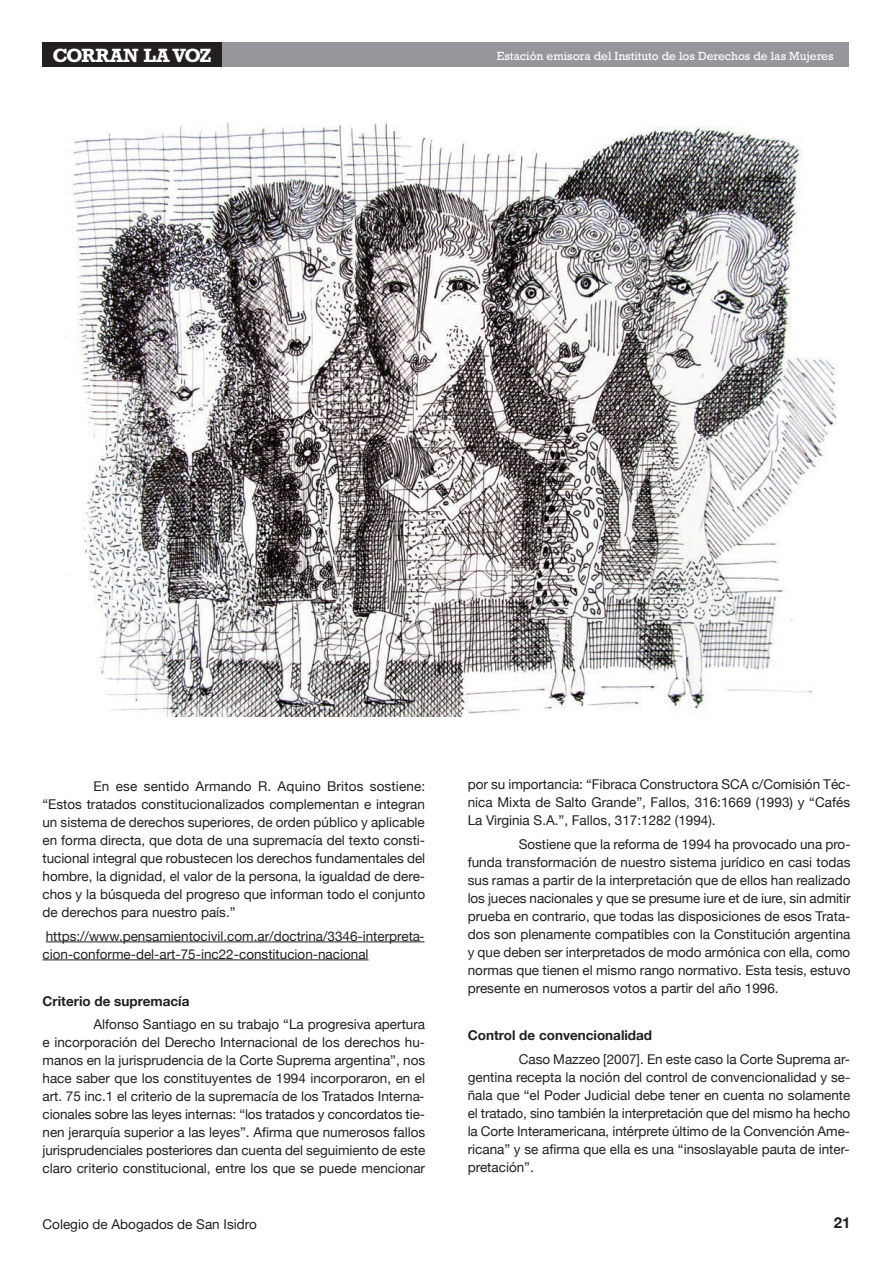
<style>
.page{position:relative;width:893px;height:1263px;background:#fff}
.page>*{position:absolute;margin:0;border:0;box-sizing:border-box;transform-origin:0 0}
.t1{font:700 19.5px "Rockwell";letter-spacing:-.04em;color:#fff}
.t2{font:700 15px "Helvetica Neue";color:#231f20}
.t3{font:13.5px/18px "Helvetica Neue";color:#231f20;text-align:justify}
.t4{font:700 13.5px "Helvetica Neue";color:#231f20}
.t5{font:12px "Rockwell";color:#fff}
</style>
<div class="page">
<div style="left:43px;top:43px;width:806px;height:24px;background:#95979a"></div>
<div style="left:43px;top:43px;width:179px;height:24px;background:#231f20"></div>
<hr style="left:46px;top:941px;width:373px;height:1px;background:#231f20">
<hr style="left:43px;top:959px;width:326px;height:1px;background:#231f20">
<img style="left:65px;top:122px;width:772px;height:595px">
<h1 class="t1" style="left:52px;top:43px;width:161px">CORRAN LA VOZ</h1>
<p class="t5" style="left:497px;top:49px;width:338px">Estación emisora del Instituto de los Derechos de las Mujeres</p>
<p class="t3" style="left:43px;top:777px;width:384px;text-indent:51px">En ese sentido Armando R. Aquino Britos sostiene: “Estos tratados constitucionalizados complementan e integran un sistema de derechos superiores, de orden público y aplicable en forma directa, que dota de una supremacía del texto consti&shy;tucional integral que robustecen los derechos fundamentales del hombre, la dignidad, el valor de la persona, la igualdad de dere&shy;chos y la búsqueda del progreso que informan todo el conjunto de derechos para nuestro país.”</p>
<p class="t3" style="left:43px;top:926px;width:383px">https://www.pensamientocivil.com.ar/doctrina/3346-interpreta&shy;cion-conforme-del-art-75-inc22-constitucion-nacional</p>
<p class="t4" style="left:43px;top:992px;width:148px">Criterio de supremacía</p>
<p class="t3" style="left:43px;top:1015px;width:384px;text-indent:51px">Alfonso Santiago en su trabajo “La progresiva apertura e incorporación del Derecho Internacional de los derechos hu&shy;manos en la jurisprudencia de la Corte Suprema argentina”, nos hace saber que los constituyentes de 1994 incorporaron, en el art. 75 inc.1 el criterio de la supremacía de los Tratados Interna&shy;cionales sobre las leyes internas: “los tratados y concordatos tie&shy;nen jerarquía superior a las leyes”. Afirma que numerosos fallos jurisprudenciales posteriores dan cuenta del seguimiento de este claro criterio constitucional, entre los que se puede mencionar</p>
<p class="t3" style="left:468px;top:775px;width:384px">por su importancia: “Fibraca Constructora SCA c/Comisión Téc&shy;nica Mixta de Salto Grande”, Fallos, 316:1669 (1993) y “Cafés La Virginia S.A.”, Fallos, 317:1282 (1994).</p>
<p class="t3" style="left:468px;top:835px;width:384px;text-indent:51px">Sostiene que la reforma de 1994 ha provocado una pro&shy;funda transformación de nuestro sistema jurídico en casi todas sus ramas a partir de la interpretación que de ellos han realizado los jueces nacionales y que se presume iure et de iure, sin admitir prueba en contrario, que todas las disposiciones de esos Trata&shy;dos son plenamente compatibles con la Constitución argentina y que deben ser interpretados de modo armónica con ella, como normas que tienen el mismo rango normativo. Esta tesis, estuvo presente en numerosos votos a partir del año 1996.</p>
<p class="t4" style="left:468px;top:1027px;width:186px">Control de convencionalidad</p>
<p class="t3" style="left:468px;top:1049px;width:384px;text-indent:51px">Caso Mazzeo [2007]. En este caso la Corte Suprema ar&shy;gentina recepta la noción del control de convencionalidad y se&shy;ñala que “el Poder Judicial debe tener en cuenta no solamente el tratado, sino también la interpretación que del mismo ha hecho la Corte Interamericana, intérprete último de la Convención Ame&shy;ricana” y se afirma que ella es una “insoslayable pauta de inter&shy;pretación”.</p>
<p class="t3" style="left:43px;top:1215px;width:216px">Colegio de Abogados de San Isidro</p>
<p class="t2" style="left:834px;top:1213px;width:18px">21</p>
</div>
